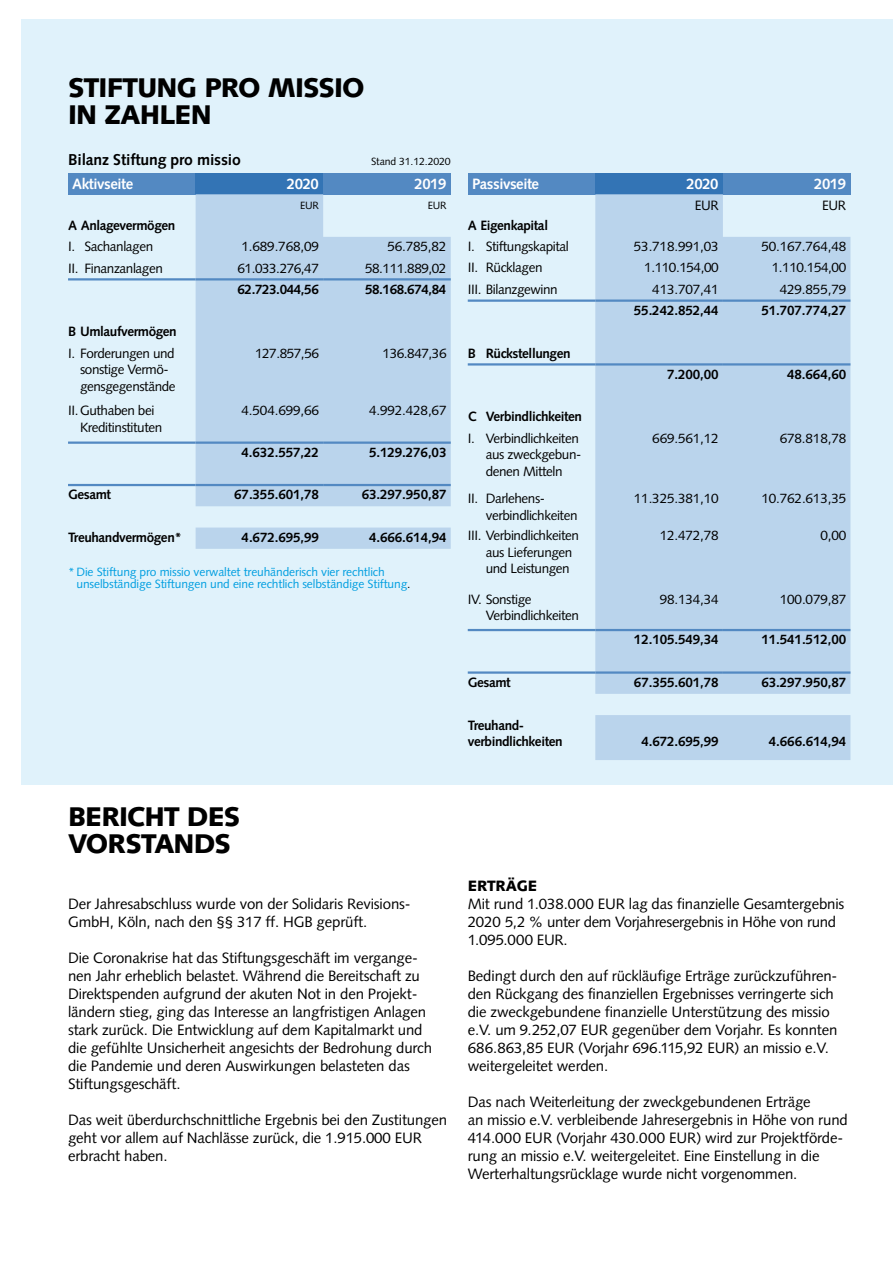
<style>
.page{position:relative;width:893px;height:1263px;background:#fff}
.page>*{position:absolute;margin:0;border:0;box-sizing:border-box;transform-origin:0 0}
.t1{font:900 27px/27px "Syntax LT Pro";letter-spacing:-.03em;color:#000}
.t2{font:700 15.75px "Syntax LT Pro";letter-spacing:-.01em;color:#000}
.t3{font:15px/18px "Syntax LT Pro";letter-spacing:-.01em;color:#000}
.t4{font:700 15px "Syntax LT Pro";letter-spacing:-.03em;color:#fff}
.t5{font:900 15px "Syntax LT Pro";letter-spacing:-.01em;color:#000}
.t6{font:13.5px/16.5px "Syntax LT Pro";letter-spacing:-.03em;color:#000}
.t7{font:700 13.5px/16.5px "Syntax LT Pro";letter-spacing:-.03em;color:#000}
.t8{font:700 13.5px "Syntax LT Pro";letter-spacing:-.01em;color:#000}
.t9{font:13.5px "Syntax LT Pro";letter-spacing:-.01em;color:#000}
.t10{font:12px/12px "Syntax LT Pro";letter-spacing:-.01em;color:#009ee0}
.t11{font:10.5px "Syntax LT Pro";letter-spacing:-.01em;color:#000}
.s1{color:#000}
</style>
<div class="page">
<div style="left:21px;top:19px;width:872px;height:765px;background:#e0f2fb"></div>
<div style="left:68px;top:173px;width:128px;height:21px;background:#5389c2"></div>
<div style="left:196px;top:173px;width:127px;height:21px;background:#3374b5"></div>
<div style="left:323px;top:173px;width:128px;height:21px;background:#5389c2"></div>
<svg style="left:196px;top:194px;width:255px;height:355px;background:#bed7ed"></svg>
<hr style="left:68px;top:278px;width:128px;height:2px;background:#5389c2">
<hr style="left:196px;top:278px;width:127px;height:2px;background:#5389c2">
<hr style="left:323px;top:278px;width:128px;height:2px;background:#5389c2">
<hr style="left:68px;top:441px;width:128px;height:3px;background:#5389c2">
<hr style="left:196px;top:441px;width:127px;height:3px;background:#5389c2">
<hr style="left:323px;top:441px;width:128px;height:3px;background:#5389c2">
<hr style="left:68px;top:484px;width:128px;height:2px;background:#5389c2">
<hr style="left:196px;top:484px;width:127px;height:2px;background:#5389c2">
<hr style="left:323px;top:484px;width:128px;height:2px;background:#5389c2">
<div style="left:468px;top:173px;width:127px;height:21px;background:#5389c2"></div>
<div style="left:595px;top:173px;width:128px;height:21px;background:#3374b5"></div>
<div style="left:723px;top:173px;width:127px;height:21px;background:#5389c2"></div>
<svg style="left:595px;top:194px;width:255px;height:566px;background:#bcd6ed"></svg>
<hr style="left:468px;top:299px;width:127px;height:3px;background:#5389c2">
<hr style="left:595px;top:299px;width:128px;height:3px;background:#5389c2">
<hr style="left:723px;top:299px;width:127px;height:3px;background:#5389c2">
<hr style="left:468px;top:629px;width:127px;height:2px;background:#5389c2">
<hr style="left:595px;top:629px;width:128px;height:2px;background:#5389c2">
<hr style="left:723px;top:629px;width:127px;height:2px;background:#5389c2">
<hr style="left:468px;top:671px;width:127px;height:3px;background:#5389c2">
<hr style="left:595px;top:671px;width:128px;height:3px;background:#5389c2">
<hr style="left:723px;top:671px;width:127px;height:3px;background:#5389c2">
<hr style="left:468px;top:363px;width:127px;height:3px;background:#5389c2">
<hr style="left:595px;top:363px;width:128px;height:3px;background:#5389c2">
<hr style="left:723px;top:363px;width:127px;height:3px;background:#5389c2">
<h1 class="t1" style="left:68px;top:74px;width:298px">STIFTUNG PRO MISSIO<br>IN ZAHLEN</h1>
<p class="t2" style="left:68px;top:150px;width:174px">Bilanz Stiftung pro missio</p>
<p class="t11" style="left:371px;top:155px;width:81px">Stand 31.12.2020</p>
<p class="t4" style="left:72px;top:175px;width:62px">Aktivseite</p>
<p class="t4" style="left:287px;top:175px;width:34px">2020</p>
<p class="t4" style="left:414px;top:175px;width:34px">2019</p>
<p class="t11" style="left:300px;top:199px;width:20px">EUR</p>
<p class="t11" style="left:428px;top:199px;width:20px">EUR</p>
<p class="t7" style="left:68px;top:217px;width:109px">A Anlagevermögen</p>
<p class="t6" style="left:68px;top:238px;width:87px">I. Sachanlagen</p>
<p class="t6" style="left:242px;top:238px;width:79px">1.689.768,09</p>
<p class="t6" style="left:387px;top:238px;width:60px">56.785,82</p>
<p class="t6" style="left:68px;top:260px;width:96px">II. Finanzanlagen</p>
<p class="t6" style="left:237px;top:260px;width:83px">61.033.276,47</p>
<p class="t6" style="left:365px;top:260px;width:83px">58.111.889,02</p>
<p class="t7" style="left:237px;top:281px;width:83px">62.723.044,56</p>
<p class="t7" style="left:365px;top:281px;width:83px">58.168.674,84</p>
<p class="t7" style="left:68px;top:323px;width:110px">B Umlaufvermögen</p>
<p class="t6" style="left:80px;top:345px;width:97px;text-indent:-12px">I. Forderungen und sonstige Vermö&shy;gensgegenstände</p>
<p class="t6" style="left:255px;top:345px;width:65px">127.857,56</p>
<p class="t6" style="left:383px;top:345px;width:65px">136.847,36</p>
<p class="t6" style="left:80px;top:402px;width:84px;text-indent:-12px">II.Guthaben bei<br>Kreditinstituten</p>
<p class="t6" style="left:242px;top:402px;width:79px">4.504.699,66</p>
<p class="t6" style="left:369px;top:402px;width:79px">4.992.428,67</p>
<p class="t7" style="left:242px;top:444px;width:79px">4.632.557,22</p>
<p class="t7" style="left:369px;top:444px;width:79px">5.129.276,03</p>
<p class="t7" style="left:68px;top:486px;width:44px">Gesamt</p>
<p class="t8" style="left:234px;top:487px;width:86px">67.355.601,78</p>
<p class="t8" style="left:362px;top:487px;width:86px">63.297.950,87</p>
<p class="t7" style="left:68px;top:529px;width:115px">Treuhandvermögen*</p>
<p class="t7" style="left:242px;top:529px;width:79px">4.672.695,99</p>
<p class="t7" style="left:369px;top:529px;width:79px">4.666.614,94</p>
<p class="t10" style="left:77px;top:566px;width:336px;text-indent:-9px">* Die Stiftung pro missio verwaltet treuhänderisch vier rechtlich unselbständige Stiftungen und eine rechtlich selbständige Stiftung<span class="s1">.</span></p>
<p class="t4" style="left:472px;top:175px;width:69px">Passivseite</p>
<p class="t4" style="left:687px;top:175px;width:34px">2020</p>
<p class="t4" style="left:814px;top:175px;width:34px">2019</p>
<p class="t6" style="left:695px;top:197px;width:25px">EUR</p>
<p class="t6" style="left:822px;top:197px;width:25px">EUR</p>
<p class="t7" style="left:468px;top:217px;width:82px">A Eigenkapital</p>
<p class="t6" style="left:468px;top:238px;width:103px">I. Stiftungskapital</p>
<p class="t9" style="left:634px;top:239px;width:86px">53.718.991,03</p>
<p class="t9" style="left:761px;top:239px;width:86px">50.167.764,48</p>
<p class="t6" style="left:468px;top:260px;width:76px">II. Rücklagen</p>
<p class="t6" style="left:644px;top:260px;width:76px">1.110.154,00</p>
<p class="t6" style="left:772px;top:260px;width:76px">1.110.154,00</p>
<p class="t6" style="left:468px;top:281px;width:92px">III. Bilanzgewinn</p>
<p class="t6" style="left:652px;top:281px;width:68px">413.707,41</p>
<p class="t6" style="left:780px;top:281px;width:68px">429.855,79</p>
<p class="t8" style="left:634px;top:302px;width:86px">55.242.852,44</p>
<p class="t8" style="left:761px;top:302px;width:86px">51.707.774,27</p>
<p class="t7" style="left:468px;top:345px;width:104px">B Rückstellungen</p>
<p class="t7" style="left:667px;top:366px;width:53px">7.200,00</p>
<p class="t7" style="left:787px;top:366px;width:60px">48.664,60</p>
<p class="t7" style="left:468px;top:408px;width:116px">C Verbindlichkeiten</p>
<p class="t6" style="left:486px;top:430px;width:97px;text-indent:-18px">I. Verbindlichkeiten aus zweckgebun&shy;denen Mitteln</p>
<p class="t6" style="left:652px;top:430px;width:68px">669.561,12</p>
<p class="t6" style="left:780px;top:430px;width:68px">678.818,78</p>
<p class="t6" style="left:486px;top:491px;width:93px;text-indent:-18px">II. Darlehens&shy;verbindlichkeiten</p>
<p class="t9" style="left:634px;top:491px;width:86px">11.325.381,10</p>
<p class="t9" style="left:761px;top:491px;width:86px">10.762.613,35</p>
<p class="t6" style="left:486px;top:527px;width:95px;text-indent:-18px">III. Verbindlichkeiten aus Lieferungen und Leistungen</p>
<p class="t6" style="left:660px;top:527px;width:60px">12.472,78</p>
<p class="t6" style="left:820px;top:527px;width:27px">0,00</p>
<p class="t6" style="left:486px;top:591px;width:95px;text-indent:-18px">IV. Sonstige<br>Verbindlichkeiten</p>
<p class="t6" style="left:660px;top:591px;width:60px">98.134,34</p>
<p class="t6" style="left:780px;top:591px;width:68px">100.079,87</p>
<p class="t8" style="left:634px;top:632px;width:86px">12.105.549,34</p>
<p class="t8" style="left:761px;top:632px;width:86px">11.541.512,00</p>
<p class="t7" style="left:468px;top:674px;width:44px">Gesamt</p>
<p class="t8" style="left:634px;top:674px;width:86px">67.355.601,78</p>
<p class="t8" style="left:761px;top:674px;width:86px">63.297.950,87</p>
<p class="t7" style="left:468px;top:717px;width:96px">Treuhand&shy;verbindlichkeiten</p>
<p class="t7" style="left:641px;top:733px;width:79px">4.672.695,99</p>
<p class="t7" style="left:769px;top:733px;width:79px">4.666.614,94</p>
<h1 class="t1" style="left:68px;top:803px;width:174px">BERICHT DES<br>VORSTANDS</h1>
<p class="t3" style="left:68px;top:895px;width:344px">Der Jahresabschluss wurde von der Solidaris Revisions-<br>GmbH, Köln, nach den §§ 317 ff. HGB geprüft.</p>
<p class="t3" style="left:68px;top:949px;width:366px">Die Coronakrise hat das Stiftungsgeschäft im vergange&shy;nen Jahr erheblich belastet. Während die Bereitschaft zu Direktspenden aufgrund der akuten Not in den Projekt&shy;ländern stieg, ging das Interesse an langfristigen Anlagen stark zurück. Die Entwicklung auf dem Kapitalmarkt und die gefühlte Unsicherheit angesichts der Bedrohung durch die Pandemie und deren Auswirkungen belasteten das Stiftungsgeschäft.</p>
<p class="t3" style="left:68px;top:1111px;width:381px">Das weit überdurchschnittliche Ergebnis bei den Zustitungen geht vor allem auf Nachlässe zurück, die 1.915.000 EUR erbracht haben.</p>
<p class="t5" style="left:468px;top:877px;width:71px">ERTRÄGE</p>
<p class="t3" style="left:468px;top:895px;width:378px">Mit rund 1.038.000 EUR lag das finanzielle Gesamtergebnis<br>2020 5,2 % unter dem Vorjahresergebnis in Höhe von rund<br>1.095.000 EUR.</p>
<p class="t3" style="left:468px;top:967px;width:371px">Bedingt durch den auf rückläufige Erträge zurückzuführen&shy;den Rückgang des finanziellen Ergebnisses verringerte sich die zweckgebundene finanzielle Unterstützung des missio e.V. um 9.252,07 EUR gegenüber dem Vorjahr. Es konnten 686.863,85 EUR (Vorjahr 696.115,92 EUR) an missio e.V. weitergeleitet werden.</p>
<p class="t3" style="left:468px;top:1093px;width:382px">Das nach Weiterleitung der zweckgebundenen Erträge<br>an missio e.V. verbleibende Jahresergebnis in Höhe von rund 414.000 EUR (Vorjahr 430.000 EUR) wird zur Projektförde&shy;rung an missio e.V. weitergeleitet. Eine Einstellung in die Werterhaltungsrücklage wurde nicht vorgenommen.</p>
</div>
